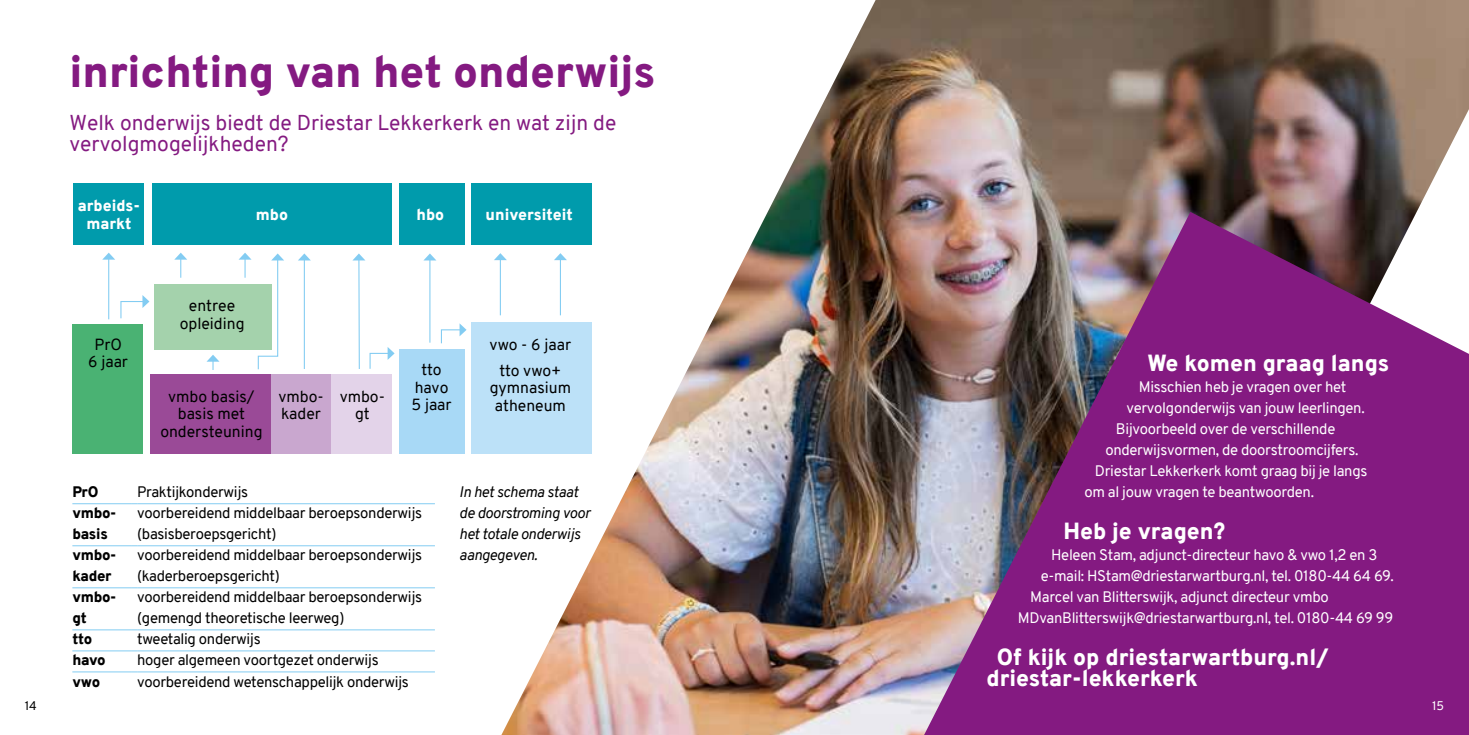
<style>
.page{position:relative;width:1469px;height:735px;background:#fff}
.page>*{position:absolute;margin:0;border:0;box-sizing:border-box;transform-origin:0 0}
.t1{font:900 43.75px "Overpass";color:#841a81}
.t2{font:900 22.75px/21px "Overpass";color:#fff}
.t3{font:21px/21px "Overpass";color:#841a81}
.t4{font:15.75px/17.5px "Overpass";color:#000;text-align:center}
.t5{font:900 15.75px/17.5px "Overpass";color:#fff;text-align:center}
.t6{font:14.88px "Overpass";letter-spacing:-.02em;color:#fff}
.t7{font:14.88px/21px "Overpass";letter-spacing:-.02em;color:#000}
.t8{font:italic 14.88px/21px "Overpass";letter-spacing:-.02em;color:#000}
.t9{font:900 14.88px/21px "Overpass";letter-spacing:-.02em;color:#000}
.t10{font:12.25px "Overpass";color:#000}
.t11{font:12.25px "Overpass";color:#fff}
</style>
<div class="page">
<img style="left:501px;top:0;width:967px;height:734px">
<img style="left:924px;top:212px;width:544px;height:522px">
<hr style="left:72px;top:503px;width:60px;height:1px;background:#83ccf2">
<hr style="left:137px;top:503px;width:298px;height:1px;background:#83ccf2">
<hr style="left:72px;top:545px;width:60px;height:1px;background:#83ccf2">
<hr style="left:137px;top:545px;width:298px;height:1px;background:#83ccf2">
<hr style="left:72px;top:629px;width:60px;height:1px;background:#83ccf2">
<hr style="left:137px;top:629px;width:298px;height:1px;background:#83ccf2">
<hr style="left:72px;top:650px;width:60px;height:1px;background:#83ccf2">
<hr style="left:137px;top:650px;width:298px;height:1px;background:#83ccf2">
<hr style="left:72px;top:671px;width:60px;height:1px;background:#83ccf2">
<hr style="left:137px;top:671px;width:298px;height:1px;background:#83ccf2">
<hr style="left:72px;top:587px;width:60px;height:1px;background:#83ccf2">
<hr style="left:137px;top:587px;width:298px;height:1px;background:#83ccf2">
<svg style="left:206px;top:355px;width:13px;height:15px"></svg>
<hr style="left:358px;top:259px;width:2px;height:110px;background:#83ccf2">
<svg style="left:353px;top:253px;width:12px;height:7px"></svg>
<svg style="left:174px;top:252px;width:13px;height:25px"></svg>
<svg style="left:238px;top:253px;width:13px;height:24px"></svg>
<div style="left:399px;top:349px;width:65px;height:104px;background:#a8d9f6"></div>
<div style="left:471px;top:322px;width:121px;height:131px;background:#bce1f8"></div>
<div style="left:150px;top:374px;width:121px;height:79px;background:#9a4a97"></div>
<div style="left:271px;top:374px;width:60px;height:79px;background:#c9a7cf"></div>
<div style="left:331px;top:374px;width:61px;height:79px;background:#e3d3e9"></div>
<div style="left:72px;top:324px;width:71px;height:129px;background:#4ab273"></div>
<div style="left:152px;top:184px;width:240px;height:61px;background:#009bac"></div>
<div style="left:154px;top:284px;width:118px;height:65px;background:#a4d2ac"></div>
<div style="left:399px;top:184px;width:65px;height:61px;background:#009bac"></div>
<div style="left:73px;top:184px;width:71px;height:61px;background:#009bac"></div>
<div style="left:471px;top:184px;width:121px;height:61px;background:#009bac"></div>
<hr style="left:429px;top:259px;width:1px;height:83px;background:#83ccf2">
<svg style="left:424px;top:253px;width:12px;height:7px"></svg>
<hr style="left:108px;top:258px;width:1px;height:61px;background:#83ccf2">
<svg style="left:103px;top:252px;width:12px;height:7px"></svg>
<hr style="left:500px;top:259px;width:1px;height:56px;background:#83ccf2">
<svg style="left:494px;top:253px;width:13px;height:7px"></svg>
<hr style="left:560px;top:259px;width:1px;height:56px;background:#83ccf2">
<svg style="left:554px;top:253px;width:13px;height:7px"></svg>
<svg style="left:369px;top:347px;width:25px;height:22px"></svg>
<svg style="left:440px;top:323px;width:26px;height:21px"></svg>
<svg style="left:120px;top:295px;width:29px;height:24px"></svg>
<hr style="left:304px;top:259px;width:1px;height:110px;background:#83ccf2">
<svg style="left:298px;top:253px;width:13px;height:7px"></svg>
<svg style="left:257px;top:253px;width:27px;height:117px"></svg>
<h1 class="t1" style="left:69px;top:41px;width:587px">inrichting van het onderwijs</h1>
<h3 class="t3" style="left:69px;top:112px;width:548px">Welk onderwijs biedt de Driestar Lekkerkerk en wat zijn de vervolgmogelijkheden?</h3>
<p class="t5" style="left:78px;top:197px;width:64px">arbeids&shy;markt</p>
<p class="t5" style="left:485px;top:206px;width:89px">universiteit</p>
<p class="t5" style="left:256px;top:206px;width:34px">mbo</p>
<p class="t5" style="left:416px;top:206px;width:29px">hbo</p>
<p class="t4" style="left:88px;top:335px;width:41px">PrO<br>6 jaar</p>
<p class="t4" style="left:180px;top:297px;width:66px">entree opleiding</p>
<p class="t4" style="left:160px;top:387px;width:104px">vmbo basis/ basis met ondersteuning</p>
<p class="t4" style="left:278px;top:387px;width:47px;text-align:left">vmbo&shy;kader</p>
<p class="t4" style="left:340px;top:387px;width:47px">vmbo&shy;gt</p>
<p class="t4" style="left:411px;top:361px;width:42px">tto havo<br>5 jaar</p>
<p class="t4" style="left:489px;top:331px;width:83px;line-height:26.2px">vwo - 6 jaar tto vwo+</p>
<p class="t4" style="left:490px;top:379px;width:83px">gymnasium atheneum</p>
<p class="t9" style="left:72px;top:481px;width:28px">PrO</p>
<p class="t7" style="left:137px;top:481px;width:112px">Praktijkonderwijs</p>
<p class="t9" style="left:72px;top:502px;width:46px">vmbo&shy;basis</p>
<p class="t7" style="left:137px;top:502px;width:286px">voorbereidend middelbaar beroepsonderwijs (basisberoepsgericht)</p>
<p class="t9" style="left:72px;top:544px;width:46px">vmbo&shy;kader</p>
<p class="t7" style="left:137px;top:544px;width:286px">voorbereidend middelbaar beroepsonderwijs (kaderberoepsgericht)</p>
<p class="t9" style="left:72px;top:586px;width:46px">vmbo&shy;gt</p>
<p class="t7" style="left:137px;top:586px;width:286px">voorbereidend middelbaar beroepsonderwijs (gemengd theoretische leerweg)</p>
<p class="t9" style="left:72px;top:628px;width:22px">tto</p>
<p class="t7" style="left:137px;top:628px;width:125px">tweetalig onderwijs</p>
<p class="t9" style="left:72px;top:649px;width:35px">havo</p>
<p class="t7" style="left:137px;top:649px;width:243px">hoger algemeen voortgezet onderwijs</p>
<p class="t9" style="left:72px;top:670px;width:29px">vwo</p>
<p class="t7" style="left:137px;top:670px;width:273px">voorbereidend wetenschappelijk onderwijs</p>
<p class="t8" style="left:459px;top:481px;width:133px">In het schema staat de doorstroming voor het totale onderwijs aangegeven.</p>
<h2 class="t2" style="left:1147px;top:352px;width:243px">We komen graag langs</h2>
<p class="t6" style="left:1138px;top:376px;width:209px">Misschien heb je vragen over het</p>
<p class="t6" style="left:1126px;top:397px;width:240px">vervolgonderwijs van jouw leerlingen.</p>
<p class="t6" style="left:1115px;top:418px;width:221px">Bijvoorbeeld over de verschillende</p>
<p class="t6" style="left:1105px;top:439px;width:254px">onderwijsvormen, de doorstroomcijfers.</p>
<p class="t6" style="left:1094px;top:460px;width:274px">Driestar Lekkerkerk komt graag bij je langs</p>
<p class="t6" style="left:1084px;top:481px;width:231px">om al jouw vragen te beantwoorden.</p>
<h2 class="t2" style="left:1063px;top:520px;width:163px">Heb je vragen?</h2>
<p class="t6" style="left:1051px;top:544px;width:328px">Heleen Stam, adjunct-directeur havo &amp; vwo 1,2 en 3</p>
<p class="t6" style="left:1040px;top:565px;width:355px">e-mail: HStam@driestarwartburg.nl, tel. 0180-44 64 69.</p>
<p class="t6" style="left:1030px;top:586px;width:300px">Marcel van Blitterswijk, adjunct directeur vmbo</p>
<p class="t6" style="left:1017px;top:607px;width:377px">MDvanBlitterswijk@driestarwartburg.nl, tel. 0180-44 69 99</p>
<h2 class="t2" style="left:986px;top:646px;width:344px;text-indent:11px">Of kijk op driestarwartburg.nl/ driestar-lekkerkerk</h2>
<p class="t10" style="left:25px;top:696px;width:13px">14</p>
<p class="t11" style="left:1431px;top:696px;width:14px">15</p>
</div>
